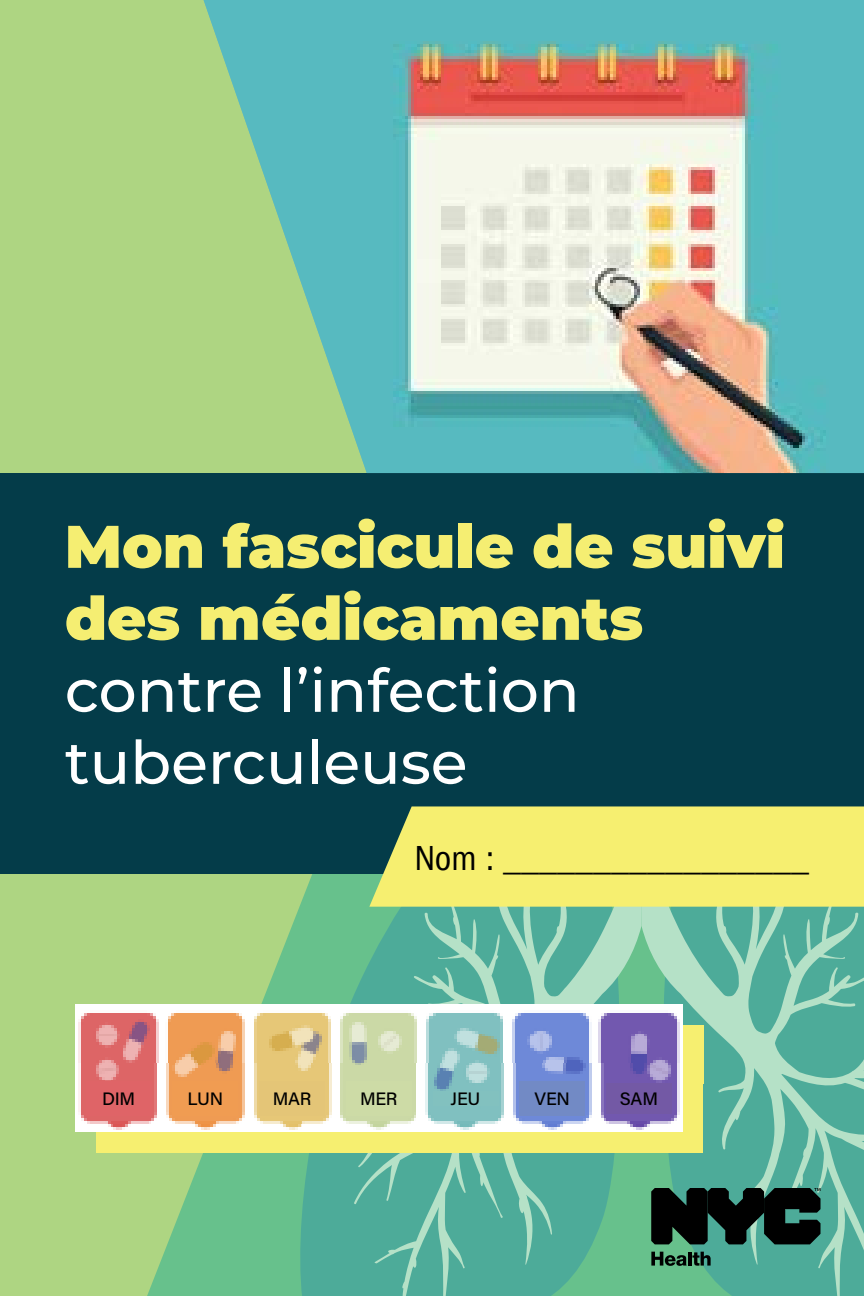
<style>
.page{position:relative;width:864px;height:1296px;background:#fff}
.page>*{position:absolute;margin:0;border:0;box-sizing:border-box;transform-origin:0 0}
.t1{font:900 60px/72px "Montserrat";color:#f5ee72}
.t2{font:500 60px/72px "Montserrat";color:#fff}
.t3{font:condensed 36px "Franklin Gothic LT Pro";color:#000}
.t4{font:500 18px "Acumin Pro";letter-spacing:-.015em;color:#000}
</style>
<div class="page">
<div style="left:0;top:0;width:147px;height:1296px;background:#aed582"></div>
<svg style="left:147px;top:0;width:141px;height:1296px;fill:#aed582"></svg>
<svg style="left:288px;top:873px;width:66px;height:423px;fill:#67c18c"></svg>
<svg style="left:354px;top:873px;width:285px;height:423px;fill:#4dab99"></svg>
<svg style="left:639px;top:907px;width:225px;height:389px;fill:#4dab99"></svg>
<div style="left:0;top:473px;width:864px;height:400px;background:#043c49"></div>
<img style="left:204px;top:0;width:660px;height:473px">
<div style="left:369px;top:806px;width:495px;height:101px;background:#f6ef70"></div>
<svg style="left:651px;top:1188px;width:170px;height:56px"></svg>
<svg style="left:651px;top:1252px;width:60px;height:14px"></svg>
<div style="left:97px;top:1084px;width:76px;height:69px;background:#f6ef70"></div>
<div style="left:173px;top:1084px;width:76px;height:69px;background:#f6ef70"></div>
<div style="left:248px;top:1084px;width:76px;height:69px;background:#f6ef70"></div>
<div style="left:324px;top:1084px;width:76px;height:69px;background:#f6ef70"></div>
<div style="left:400px;top:1084px;width:76px;height:69px;background:#f6ef70"></div>
<div style="left:476px;top:1084px;width:76px;height:69px;background:#f6ef70"></div>
<div style="left:552px;top:1084px;width:76px;height:69px;background:#f6ef70"></div>
<div style="left:627px;top:1084px;width:76px;height:69px;background:#f6ef70"></div>
<div style="left:602px;top:1025px;width:101px;height:59px;background:#f6ef70"></div>
<img style="left:76px;top:1004px;width:606px;height:128px">
<div style="left:86px;top:1081px;width:66px;height:34px;background:#df6467"></div>
<div style="left:172px;top:1081px;width:66px;height:34px;background:#f09c52"></div>
<div style="left:259px;top:1081px;width:66px;height:34px;background:#e4c577"></div>
<div style="left:346px;top:1081px;width:66px;height:34px;background:#cddba6"></div>
<div style="left:433px;top:1091px;width:66px;height:14px;background:#82c1bf"></div>
<div style="left:519px;top:1081px;width:66px;height:34px;background:#728ac5"></div>
<div style="left:606px;top:1083px;width:66px;height:30px;background:#7359a5"></div>
<p class="t1" style="left:65px;top:507px;width:722px">Mon fascicule de suivi des médicaments</p>
<p class="t2" style="left:65px;top:652px;width:516px">contre l’infection tuberculeuse</p>
<p class="t3" style="left:415px;top:838px;width:396px">Nom : _________________</p>
<p class="t4" style="left:102px;top:1086px;width:35px">DIM</p>
<p class="t4" style="left:187px;top:1086px;width:37px">LUN</p>
<p class="t4" style="left:273px;top:1086px;width:40px">MAR</p>
<p class="t4" style="left:360px;top:1086px;width:39px">MER</p>
<p class="t4" style="left:451px;top:1086px;width:31px">JEU</p>
<p class="t4" style="left:535px;top:1086px;width:37px">VEN</p>
<p class="t4" style="left:620px;top:1086px;width:40px">SAM</p>
</div>
